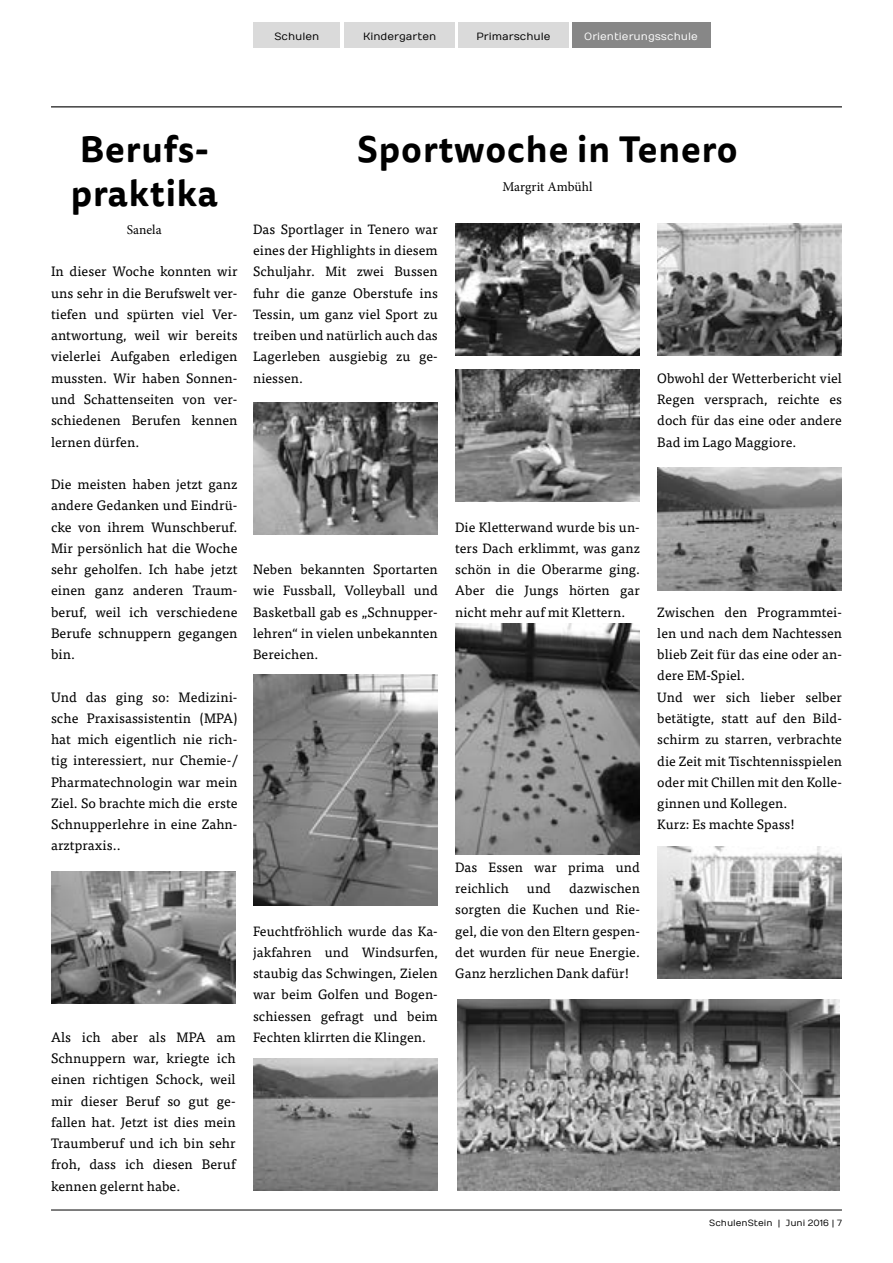
<style>
.page{position:relative;width:893px;height:1263px;background:#fff}
.page>*{position:absolute;margin:0;border:0;box-sizing:border-box;transform-origin:0 0}
.t1{font:700 36px/43.2px "Tisa Sans Pro";letter-spacing:.025em;color:#000}
.t2{font:13.65px/21.3px "Tisa Pro";letter-spacing:.005em;color:#000;text-align:justify}
.t3{font:13.5px/21.3px "Tisa Pro";letter-spacing:.005em;color:#000;text-align:justify}
.t4{font:13.5px "Minion Pro";color:#000}
.t5{font:10.5px "Numans";color:#000}
.t6{font:10.5px "Numans";color:#fdfdfd}
.t7{font:9px "Numans";color:#000}
</style>
<div class="page">
<hr style="left:51px;top:1209px;width:791px;height:1px;background:#000">
<div style="left:253px;top:22px;width:87px;height:26px;background:#dadada"></div>
<hr style="left:51px;top:106px;width:791px;height:1px;background:#000">
<div style="left:458px;top:22px;width:111px;height:26px;background:#dadada"></div>
<div style="left:572px;top:22px;width:138px;height:26px;background:#878787"></div>
<div style="left:344px;top:22px;width:111px;height:26px;background:#dadada"></div>
<img style="left:455px;top:624px;width:185px;height:231px">
<img style="left:253px;top:403px;width:185px;height:132px">
<img style="left:253px;top:1059px;width:185px;height:132px">
<img style="left:253px;top:675px;width:185px;height:231px">
<img style="left:457px;top:999px;width:383px;height:192px">
<img style="left:455px;top:223px;width:185px;height:132px">
<img style="left:657px;top:468px;width:185px;height:123px">
<img style="left:657px;top:224px;width:185px;height:132px">
<img style="left:657px;top:846px;width:185px;height:132px">
<img style="left:455px;top:370px;width:185px;height:132px">
<img style="left:51px;top:872px;width:185px;height:131px">
<p class="t5" style="left:274px;top:30px;width:46px">Schulen</p>
<p class="t5" style="left:363px;top:30px;width:75px">Kindergarten</p>
<p class="t5" style="left:476px;top:30px;width:76px">Primarschule</p>
<p class="t6" style="left:584px;top:30px;width:115px">Orientierungsschule</p>
<h1 class="t1" style="left:71px;top:128px;width:149px">Berufs&shy;praktika</h1>
<p class="t4" style="left:127px;top:221px;width:36px">Sanela</p>
<p class="t2" style="left:51px;top:260px;width:188px">In dieser Woche konnten wir uns sehr in die Berufswelt ver&shy;tiefen und spürten viel Ver&shy;antwortung, weil wir bereits vielerlei Aufgaben erledigen mussten. Wir haben Sonnen&shy;und Schattenseiten von ver&shy;schiedenen Berufen kennen lernen dürfen.</p>
<p class="t2" style="left:51px;top:473px;width:188px">Die meisten haben jetzt ganz andere Gedanken und Eindrü&shy;cke von ihrem Wunschberuf.<br>Mir persönlich hat die Woche sehr geholfen. Ich habe jetzt einen ganz anderen Traum&shy;beruf, weil ich verschiedene Berufe schnuppern gegangen bin.</p>
<p class="t2" style="left:51px;top:685px;width:188px">Und das ging so: Medizini&shy;sche Praxisassistentin (MPA) hat mich eigentlich nie rich&shy;tig interessiert, nur Chemie-/ Pharmatechnologin war mein Ziel. So brachte mich die erste Schnupperlehre in eine Zahn&shy;arztpraxis..</p>
<p class="t2" style="left:51px;top:1025px;width:186px">Als ich aber als MPA am Schnuppern war, kriegte ich einen richtigen Schock, weil mir dieser Beruf so gut ge&shy;fallen hat. Jetzt ist dies mein Traumberuf und ich bin sehr froh, dass ich diesen Beruf kennen gelernt habe.</p>
<h1 class="t1" style="left:357px;top:128px;width:382px">Sportwoche in Tenero</h1>
<p class="t4" style="left:502px;top:178px;width:92px">Margrit Ambühl</p>
<p class="t3" style="left:253px;top:218px;width:186px">Das Sportlager in Tenero war eines der Highlights in diesem Schuljahr. Mit zwei Bussen fuhr die ganze Oberstufe ins Tessin, um ganz viel Sport zu treiben und natürlich auch das Lagerleben ausgiebig zu ge&shy;niessen.</p>
<p class="t3" style="left:657px;top:366px;width:186px">Obwohl der Wetterbericht viel Regen versprach, reichte es doch für das eine oder andere Bad im Lago Maggiore.</p>
<p class="t3" style="left:253px;top:558px;width:186px">Neben bekannten Sportarten wie Fussball, Volleyball und Basketball gab es „Schnupper&shy;lehren“ in vielen unbekannten Bereichen.</p>
<p class="t3" style="left:455px;top:515px;width:186px">Die Kletterwand wurde bis un&shy;ters Dach erklimmt, was ganz schön in die Oberarme ging.<br>Aber die Jungs hörten gar nicht mehr auf mit Klettern.</p>
<p class="t3" style="left:253px;top:919px;width:186px">Feuchtfröhlich wurde das Ka&shy;jakfahren und Windsurfen, staubig das Schwingen, Zielen war beim Golfen und Bogen&shy;schiessen gefragt und beim Fechten klirrten die Klingen.</p>
<p class="t3" style="left:455px;top:856px;width:186px">Das Essen war prima und reichlich</p>
<p class="t3" style="left:455px;top:877px;width:186px;text-indent:114px">dazwischen sorgten die Kuchen und Rie&shy;gel, die von den Eltern gespen&shy;det wurden für neue Energie.<br>Ganz herzlichen Dank dafür!</p>
<p class="t3" style="left:527px;top:877px;width:26px">und</p>
<p class="t3" style="left:657px;top:600px;width:186px;text-align:left">Zwischen den Programmtei&shy;len und nach dem Nachtessen blieb Zeit für das eine oder an&shy;dere EM-Spiel.<br>Und wer sich lieber selber betätigte, statt auf den Bild&shy;schirm zu starren, verbrachte die Zeit mit Tischtennisspielen oder mit Chillen mit den Kolle&shy;ginnen und Kollegen.<br>Kurz: Es machte Spass!</p>
<p class="t7" style="left:709px;top:1218px;width:134px">SchulenStein | Juni 2016 | 7</p>
</div>
